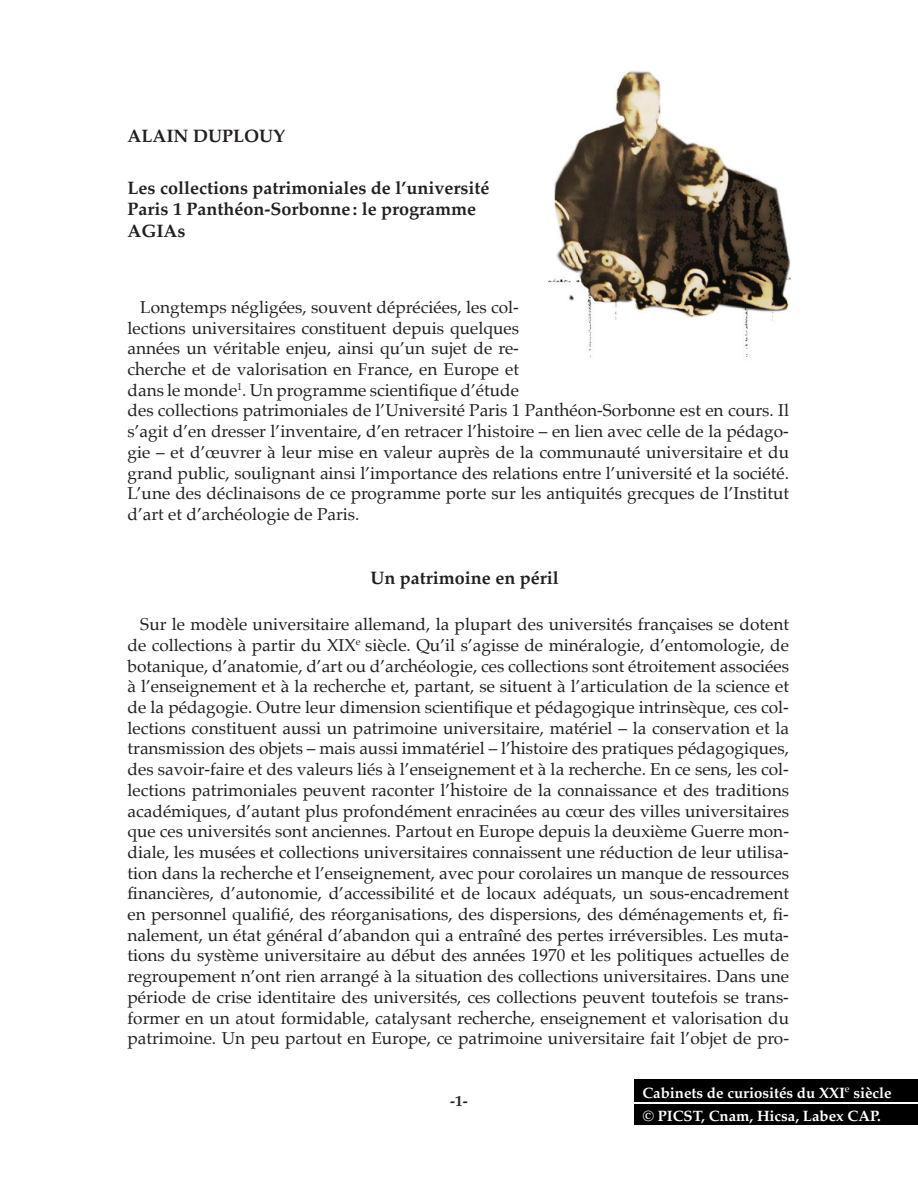
<style>
.page{position:relative;width:918px;height:1188px;background:#fff}
.page>*{position:absolute;margin:0;border:0;box-sizing:border-box;transform-origin:0 0}
.t1{font:700 18px/21.6px "Palatino";color:#231f20}
.t2{font:17.25px/20.7px "Palatino";color:#231f20}
.t3{font:700 15px "Palatino";color:#fff}
.t4{font:700 15px "Palatino";color:#231f20}
</style>
<div class="page">
<div style="left:635px;top:1104px;width:283px;height:21px;background:#000"></div>
<div style="left:634px;top:1079px;width:284px;height:23px;background:#000"></div>
<img style="left:549px;top:71px;width:242px;height:288px">
<p class="t1" style="left:128px;top:125px;width:159px">ALAIN DUPLOUY</p>
<p class="t1" style="left:128px;top:176px;width:363px">Les collections patrimoniales de l’université<br>Paris 1 Panthéon-Sorbonne: le programme<br>AGIAs</p>
<p class="t2" style="left:128px;top:297px;width:663px;text-indent:13px">Longtemps négligées, souvent dépréciées, les col-<br>lections universitaires constituent depuis quelques<br>années un véritable enjeu, ainsi qu’un sujet de re-<br>cherche et de valorisation en France, en Europe et<br>dans le monde<sup>1</sup>. Un programme scientifique d’étude<br>des collections patrimoniales de l’Université Paris 1 Panthéon-Sorbonne est en cours. Il s’agit d’en dresser l’inventaire, d’en retracer l’histoire – en lien avec celle de la pédago&shy;gie – et d’œuvrer à leur mise en valeur auprès de la communauté universitaire et du grand public, soulignant ainsi l’importance des relations entre l’université et la société.<br>L’une des déclinaisons de ce programme porte sur les antiquités grecques de l’Institut d’art et d’archéologie de Paris.</p>
<p class="t1" style="left:370px;top:567px;width:190px">Un patrimoine en péril</p>
<p class="t2" style="left:128px;top:614px;width:663px;text-align:justify;text-indent:13px">Sur le modèle universitaire allemand, la plupart des universités françaises se dotent de collections à partir du XIX<sup>e</sup> siècle. Qu’il s’agisse de minéralogie, d’entomologie, de botanique, d’anatomie, d’art ou d’archéologie, ces collections sont étroitement associées à l’enseignement et à la recherche et, partant, se situent à l’articulation de la science et de la pédagogie. Outre leur dimension scientifique et pédagogique intrinsèque, ces col&shy;lections constituent aussi un patrimoine universitaire, matériel – la conservation et la transmission des objets – mais aussi immatériel – l’histoire des pratiques pédagogiques, des savoir-faire et des valeurs liés à l’enseignement et à la recherche. En ce sens, les col&shy;lections patrimoniales peuvent raconter l’histoire de la connaissance et des traditions académiques, d’autant plus profondément enracinées au cœur des villes universitaires que ces universités sont anciennes. Partout en Europe depuis la deuxième Guerre mon&shy;diale, les musées et collections universitaires connaissent une réduction de leur utilisa&shy;tion dans la recherche et l’enseignement, avec pour corolaires un manque de ressources financières, d’autonomie, d’accessibilité et de locaux adéquats, un sous-encadrement en personnel qualifié, des réorganisations, des dispersions, des déménagements et, fi&shy;nalement, un état général d’abandon qui a entraîné des pertes irréversibles. Les muta&shy;tions du système universitaire au début des années 1970 et les politiques actuelles de regroupement n’ont rien arrangé à la situation des collections universitaires. Dans une période de crise identitaire des universités, ces collections peuvent toutefois se trans&shy;former en un atout formidable, catalysant recherche, enseignement et valorisation du patrimoine. Un peu partout en Europe, ce patrimoine universitaire fait l’objet de pro-</p>
<p class="t4" style="left:450px;top:1088px;width:19px">-1-</p>
<p class="t3" style="left:642px;top:1080px;width:251px">Cabinets de curiosités du XXI<sup>e</sup> siècle</p>
<p class="t3" style="left:643px;top:1103px;width:240px">© PICST, Cnam, Hicsa, Labex CAP.</p>
</div>
